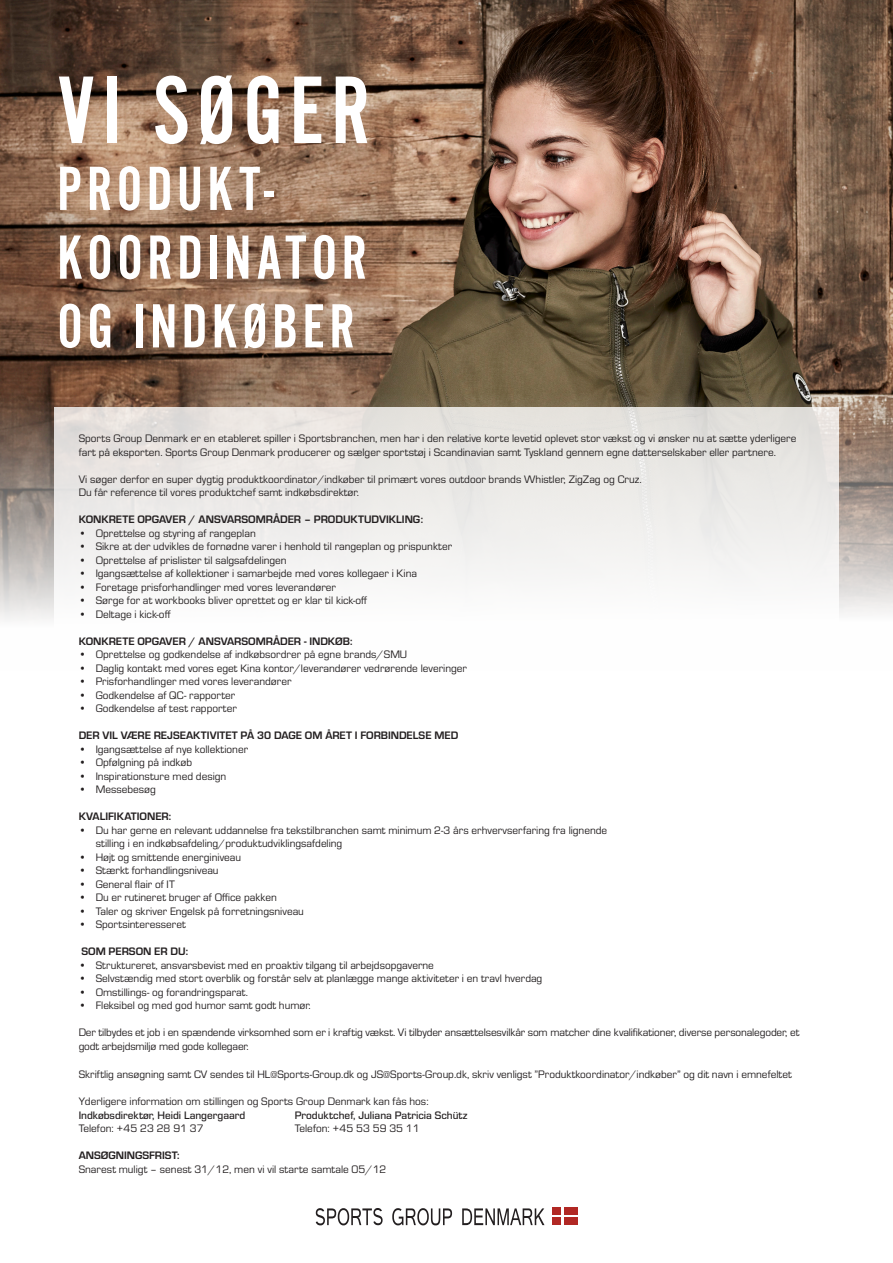
<style>
.page{position:relative;width:893px;height:1263px;background:#fff}
.page>*{position:absolute;margin:0;border:0;box-sizing:border-box;transform-origin:0 0}
.t1{font:99.75px "Alternate Got No 2 D";letter-spacing:.07em;color:#fff}
.t2{font:64.8px/68.7px "Alternate Got No 2 D";letter-spacing:.07em;color:#fff}
.t3{font:11.25px/13.5px "Eurostile";color:#231f20}
.t4{font:700 11.25px "Eurostile";color:#231f20}
.t5{font:500 11.25px "Eurostile";color:#231f20}
</style>
<div class="page">
<img style="left:0;top:0;width:893px;height:620px">
<svg style="left:54px;top:407px;width:785px;height:213px;fill:#eeecea"></svg>
<svg style="left:552px;top:1217px;width:25px;height:1px"></svg>
<svg style="left:392px;top:1208px;width:60px;height:17px"></svg>
<svg style="left:462px;top:1208px;width:82px;height:17px"></svg>
<svg style="left:316px;top:1208px;width:67px;height:17px"></svg>
<div style="left:552px;top:1208px;width:9px;height:7px;background:#b12824"></div>
<div style="left:564px;top:1208px;width:13px;height:7px;background:#b12824"></div>
<div style="left:552px;top:1218px;width:9px;height:7px;background:#b12824"></div>
<div style="left:564px;top:1218px;width:13px;height:7px;background:#b12824"></div>
<p class="t1" style="left:57px;top:57px;width:314px">VI SØGER</p>
<p class="t2" style="left:57px;top:156px;width:311px">PRODUKT-<br>KOORDINATOR</p>
<p class="t2" style="left:57px;top:293px;width:299px">OG INDKØBER</p>
<p class="t3" style="left:79px;top:431px;width:719px">Sports Group Denmark er en etableret spiller i Sportsbranchen, men har i den relative korte levetid oplevet stor vækst og vi ønsker nu at sætte yderligere fart på eksporten. Sports Group Denmark producerer og sælger sportstøj i Scandinavian samt Tyskland gennem egne datterselskaber eller partnere.</p>
<p class="t3" style="left:79px;top:472px;width:564px">Vi søger derfor en super dygtig produktkoordinator/indkøber til primært vores outdoor brands Whistler, ZigZag og Cruz.</p>
<p class="t3" style="left:79px;top:485px;width:282px">Du får reference til vores produktchef samt indkøbsdirektør.</p>
<p class="t4" style="left:79px;top:511px;width:346px">KONKRETE OPGAVER / ANSVARSOMRÅDER – PRODUKTUDVIKLING:</p>
<p class="t3" style="left:79px;top:526px;width:179px">• Oprettelse og styring af rangeplan</p>
<p class="t3" style="left:79px;top:539px;width:375px">• Sikre at der udvikles de fornødne varer i henhold til rangeplan og prispunkter</p>
<p class="t3" style="left:79px;top:553px;width:209px">• Oprettelse af prislister til salgsafdelingen</p>
<p class="t3" style="left:79px;top:566px;width:340px">• Igangsættelse af kollektioner i samarbejde med vores kollegaer i Kina</p>
<p class="t3" style="left:79px;top:580px;width:259px">• Foretage prisforhandlinger med vores leverandører</p>
<p class="t3" style="left:79px;top:593px;width:290px">• Sørge for at workbooks bliver oprettet og er klar til kick-off</p>
<p class="t3" style="left:79px;top:607px;width:93px">• Deltage i kick-off</p>
<p class="t4" style="left:79px;top:633px;width:275px">KONKRETE OPGAVER / ANSVARSOMRÅDER - INDKØB:</p>
<p class="t3" style="left:79px;top:647px;width:330px">• Oprettelse og godkendelse af indkøbsordrer på egne brands/SMU</p>
<p class="t3" style="left:79px;top:661px;width:390px">• Daglig kontakt med vores eget Kina kontor/leverandører vedrørende leveringer</p>
<p class="t3" style="left:79px;top:674px;width:214px">• Prisforhandlinger med vores leverandører</p>
<p class="t3" style="left:79px;top:688px;width:158px">• Godkendelse af QC- rapporter</p>
<p class="t3" style="left:79px;top:701px;width:160px">• Godkendelse af test rapporter</p>
<p class="t4" style="left:79px;top:727px;width:381px">DER VIL VÆRE REJSEAKTIVITET PÅ 30 DAGE OM ÅRET I FORBINDELSE MED</p>
<p class="t3" style="left:79px;top:742px;width:171px">• Igangsættelse af nye kollektioner</p>
<p class="t3" style="left:79px;top:755px;width:115px">• Opfølgning på indkøb</p>
<p class="t3" style="left:79px;top:769px;width:149px">• Inspirationsture med design</p>
<p class="t3" style="left:79px;top:782px;width:79px">• Messebesøg</p>
<p class="t4" style="left:79px;top:808px;width:94px">KVALIFIKATIONER:</p>
<p class="t3" style="left:96px;top:823px;width:513px;text-indent:-17px">• Du har gerne en relevant uddannelse fra tekstilbranchen samt minimum 2-3 års erhvervserfaring fra lignende stilling i en indkøbsafdeling/produktudviklingsafdeling</p>
<p class="t3" style="left:79px;top:850px;width:164px">• Højt og smittende energiniveau</p>
<p class="t3" style="left:79px;top:863px;width:141px">• Stærkt forhandlingsniveau</p>
<p class="t3" style="left:79px;top:877px;width:98px">• General flair of IT</p>
<p class="t3" style="left:79px;top:890px;width:200px">• Du er rutineret bruger af Office pakken</p>
<p class="t3" style="left:79px;top:904px;width:227px">• Taler og skriver Engelsk på forretningsniveau</p>
<p class="t3" style="left:79px;top:917px;width:109px">• Sportsinteresseret</p>
<p class="t4" style="left:81px;top:943px;width:108px">SOM PERSON ER DU:</p>
<p class="t3" style="left:79px;top:958px;width:357px">• Struktureret, ansvarsbevist med en proaktiv tilgang til arbejdsopgaverne</p>
<p class="t3" style="left:79px;top:971px;width:465px">• Selvstændig med stort overblik og forstår selv at planlægge mange aktiviteter i en travl hverdag</p>
<p class="t3" style="left:79px;top:985px;width:171px">• Omstillings- og forandringsparat.</p>
<p class="t3" style="left:79px;top:998px;width:234px">• Fleksibel og med god humor samt godt humør.</p>
<p class="t3" style="left:79px;top:1025px;width:722px">Der tilbydes et job i en spændende virksomhed som er i kraftig vækst. Vi tilbyder ansættelsesvilkår som matcher dine kvalifikationer, diverse personalegoder, et godt arbejdsmiljø med gode kollegaer.</p>
<p class="t3" style="left:79px;top:1067px;width:715px">Skriftlig ansøgning samt CV sendes til HL@Sports-Group.dk og JS@Sports-Group.dk, skriv venligst ”Produktkoordinator/indkøber” og dit navn i emnefeltet</p>
<p class="t3" style="left:79px;top:1094px;width:352px">Yderligere information om stillingen og Sports Group Denmark kan fås hos:</p>
<p class="t5" style="left:79px;top:1107px;width:168px">Indkøbsdirektør, Heidi Langergaard</p>
<p class="t5" style="left:295px;top:1107px;width:174px">Produktchef, Juliana Patricia Schütz</p>
<p class="t3" style="left:79px;top:1121px;width:127px">Telefon: +45 23 28 91 37</p>
<p class="t3" style="left:295px;top:1121px;width:127px">Telefon: +45 53 59 35 11</p>
<p class="t4" style="left:79px;top:1147px;width:102px">ANSØGNINGSFRIST:</p>
<p class="t3" style="left:79px;top:1162px;width:309px">Snarest muligt – senest 31/12, men vi vil starte samtale 05/12</p>
</div>
